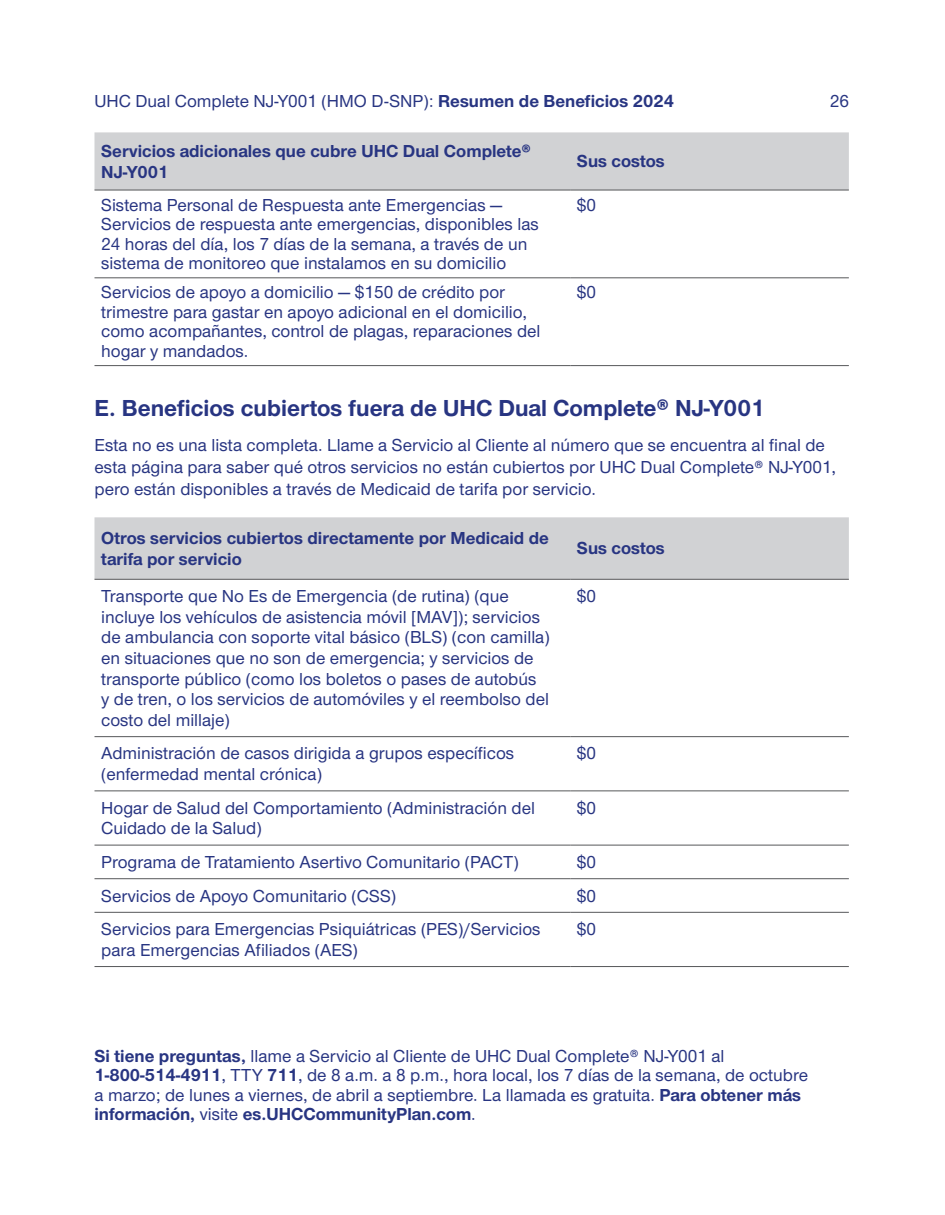
<style>
.page{position:relative;width:945px;height:1215px;background:#fff}
.page>*{position:absolute;margin:0;border:0;box-sizing:border-box;transform-origin:0 0}
.t1{font:700 24px "UHC Sans";color:#283582}
.t2{font:500 18px/19.5px "UHC Sans";color:#283582}
.t3{font:700 18px/20.7px "UHC Sans";color:#283582}
.s1{font-weight:700}
</style>
<div class="page">
<div style="left:94px;top:132px;width:755px;height:58px;background:#d1d2d4"></div>
<hr style="left:94px;top:277px;width:476px;height:1px;background:#57585a">
<hr style="left:570px;top:277px;width:279px;height:1px;background:#57585a">
<hr style="left:94px;top:365px;width:476px;height:1px;background:#57585a">
<hr style="left:570px;top:365px;width:279px;height:1px;background:#57585a">
<hr style="left:94px;top:190px;width:476px;height:1px;background:#57585a">
<hr style="left:570px;top:190px;width:279px;height:1px;background:#57585a">
<div style="left:94px;top:517px;width:755px;height:62px;background:#d1d2d4"></div>
<hr style="left:94px;top:736px;width:476px;height:1px;background:#57585a">
<hr style="left:570px;top:736px;width:279px;height:1px;background:#57585a">
<hr style="left:94px;top:791px;width:476px;height:1px;background:#57585a">
<hr style="left:570px;top:791px;width:279px;height:1px;background:#57585a">
<hr style="left:94px;top:845px;width:476px;height:1px;background:#57585a">
<hr style="left:570px;top:845px;width:279px;height:1px;background:#57585a">
<hr style="left:94px;top:878px;width:476px;height:1px;background:#57585a">
<hr style="left:570px;top:878px;width:279px;height:1px;background:#57585a">
<hr style="left:94px;top:912px;width:476px;height:1px;background:#57585a">
<hr style="left:570px;top:912px;width:279px;height:1px;background:#57585a">
<hr style="left:94px;top:966px;width:476px;height:1px;background:#57585a">
<hr style="left:570px;top:966px;width:279px;height:1px;background:#57585a">
<hr style="left:94px;top:579px;width:476px;height:1px;background:#57585a">
<hr style="left:570px;top:579px;width:279px;height:1px;background:#57585a">
<p class="t2" style="left:94px;top:90px;width:581px">UHC Dual Complete NJ-Y001 (HMO D-SNP): <span class="s1">Resumen de Beneficios 2024</span></p>
<p class="t2" style="left:830px;top:90px;width:21px">26</p>
<p class="t3" style="left:101px;top:140px;width:431px">Servicios adicionales que cubre UHC Dual Complete®<br>NJ-Y001</p>
<p class="t3" style="left:577px;top:150px;width:89px">Sus costos</p>
<p class="t2" style="left:101px;top:194px;width:439px">Sistema Personal de Respuesta ante Emergencias — Servicios de respuesta ante emergencias, disponibles las 24 horas del día, los 7 días de la semana, a través de un sistema de monitoreo que instalamos en su domicilio</p>
<p class="t2" style="left:577px;top:194px;width:21px">$0</p>
<p class="t2" style="left:101px;top:282px;width:441px">Servicios de apoyo a domicilio — $150 de crédito por trimestre para gastar en apoyo adicional en el domicilio, como acompañantes, control de plagas, reparaciones del hogar y mandados.</p>
<p class="t2" style="left:577px;top:282px;width:21px">$0</p>
<h1 class="t1" style="left:94px;top:392px;width:672px">E. Beneficios cubiertos fuera de UHC Dual Complete® NJ-Y001</h1>
<p class="t2" style="left:94px;top:434px;width:743px;line-height:21.6px">Esta no es una lista completa. Llame a Servicio al Cliente al número que se encuentra al final de esta página para saber qué otros servicios no están cubiertos por UHC Dual Complete® NJ-Y001, pero están disponibles a través de Medicaid de tarifa por servicio.</p>
<p class="t3" style="left:101px;top:527px;width:449px">Otros servicios cubiertos directamente por Medicaid de tarifa por servicio</p>
<p class="t3" style="left:577px;top:537px;width:89px">Sus costos</p>
<p class="t2" style="left:101px;top:585px;width:450px;line-height:20.7px">Transporte que No Es de Emergencia (de rutina) (que incluye los vehículos de asistencia móvil [MAV]); servicios de ambulancia con soporte vital básico (BLS) (con camilla) en situaciones que no son de emergencia; y servicios de transporte público (como los boletos o pases de autobús<br>y de tren, o los servicios de automóviles y el reembolso del costo del millaje)</p>
<p class="t2" style="left:577px;top:586px;width:21px">$0</p>
<p class="t2" style="left:101px;top:742px;width:415px;line-height:20.7px">Administración de casos dirigida a grupos específicos (enfermedad mental crónica)</p>
<p class="t2" style="left:577px;top:743px;width:21px">$0</p>
<p class="t2" style="left:101px;top:797px;width:435px;line-height:20.7px">Hogar de Salud del Comportamiento (Administración del<br>Cuidado de la Salud)</p>
<p class="t2" style="left:577px;top:797px;width:21px">$0</p>
<p class="t2" style="left:101px;top:851px;width:419px">Programa de Tratamiento Asertivo Comunitario (PACT)</p>
<p class="t2" style="left:577px;top:851px;width:21px">$0</p>
<p class="t2" style="left:101px;top:885px;width:297px">Servicios de Apoyo Comunitario (CSS)</p>
<p class="t2" style="left:577px;top:885px;width:21px">$0</p>
<p class="t2" style="left:101px;top:918px;width:441px;line-height:20.7px">Servicios para Emergencias Psiquiátricas (PES)/Servicios para Emergencias Afiliados (AES)</p>
<p class="t2" style="left:577px;top:919px;width:21px">$0</p>
<p class="t2" style="left:94px;top:1046px;width:715px"><span class="s1">Si tiene preguntas,</span> llame a Servicio al Cliente de UHC Dual Complete® NJ-Y001 al <span class="s1">1-800-514-4911</span>, TTY <span class="s1">711</span>, de 8 a.m. a 8 p.m., hora local, los 7 días de la semana, de octubre a marzo; de lunes a viernes, de abril a septiembre. La llamada es gratuita. <span class="s1">Para obtener más información,</span> visite <span class="s1">es.UHCCommunityPlan.com</span>.</p>
</div>
